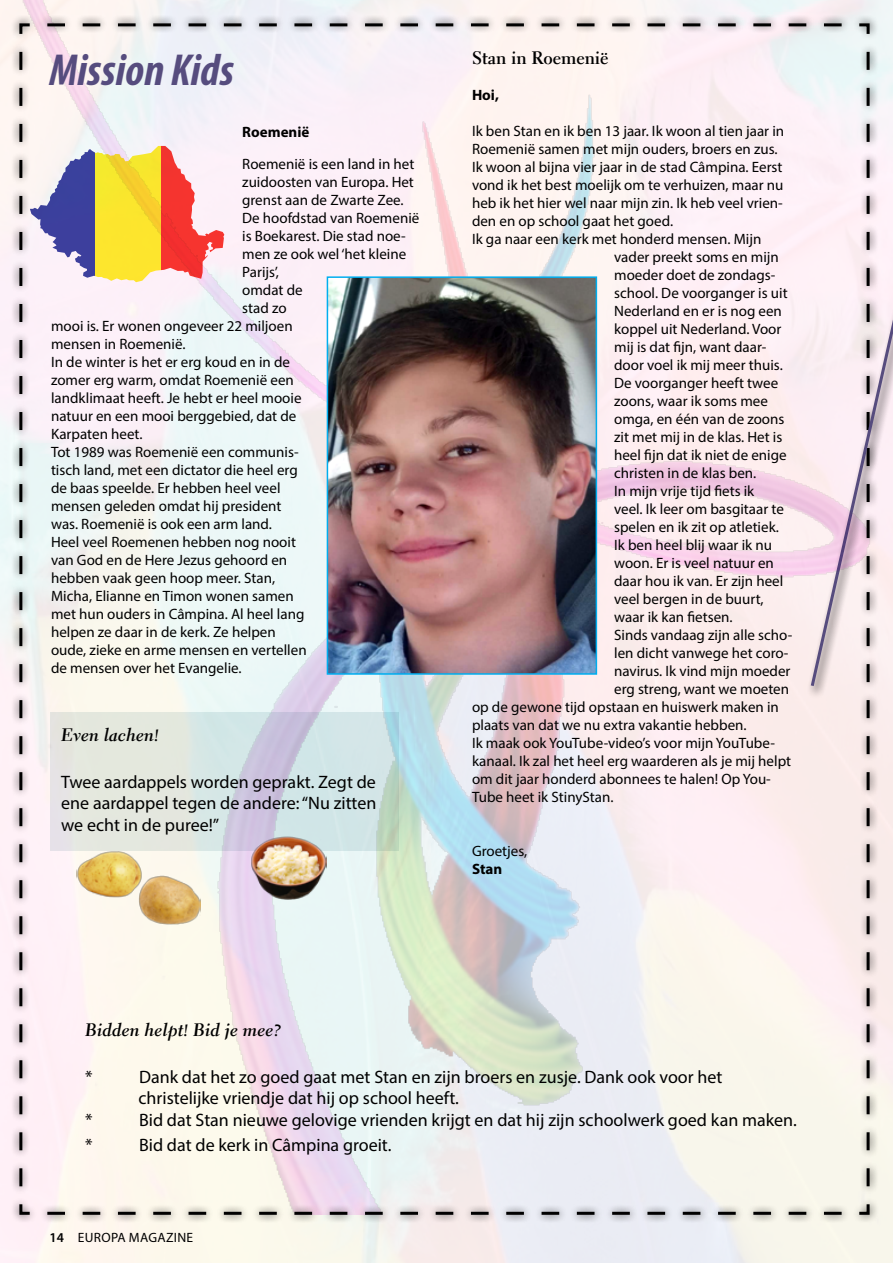
<style>
.page{position:relative;width:893px;height:1263px;background:#fff}
.page>*{position:absolute;margin:0;border:0;box-sizing:border-box;transform-origin:0 0}
.Kleine_titels{font:italic 700 condensed 45px "Myriad Pro";color:#564c7e}
.Kleine_titels-2{font:18px "Myriad Pro";color:#000}
.Tekst_Missionkids{font:18px/21.6px "Myriad Pro";color:#000;text-align:justify}
.Kleine_titels-3{font:18px "Electra LT Std Bold Cursive";color:#000}
.t1{font:700 18px "Electra LT Std";color:#000}
.Tekst_Missionkids-2{font:15px/18px "Myriad Pro";color:#000}
.Tekst_Missionkids-3{font:700 15px "Myriad Pro";color:#000}
.t2{font:13.5px "Myriad Pro";letter-spacing:.025em;color:#000}
.s1{font-weight:600}
</style>
<div class="page">
<img style="left:0;top:0;width:893px;height:1215px">
<img style="left:330px;top:279px;width:264px;height:393px">
<div style="left:327px;top:276px;width:270px;height:399px;border:2px solid #00aeef"></div>
<img style="left:251px;top:836px;width:76px;height:64px">
<svg style="left:26px;top:125px;width:199px;height:163px;fill:#f8f1f8"></svg>
<svg style="left:161px;top:146px;width:63px;height:136px"></svg>
<svg style="left:94px;top:146px;width:67px;height:136px;background:#f6e041"></svg>
<svg style="left:30px;top:146px;width:64px;height:136px"></svg>
<p class="Kleine_titels" style="left:49px;top:42px;width:186px">Mission Kids</p>
<p class="Tekst_Missionkids-3" style="left:242px;top:122px;width:69px">Roemenië</p>
<p class="Tekst_Missionkids-2" style="left:242px;top:155px;width:174px">Roemenië is een land in het</p>
<p class="Tekst_Missionkids-2" style="left:242px;top:173px;width:173px">zuidoosten van Europa. Het</p>
<p class="Tekst_Missionkids-2" style="left:242px;top:191px;width:163px">grenst aan de Zwarte Zee.</p>
<p class="Tekst_Missionkids-2" style="left:242px;top:209px;width:179px">De hoofdstad van Roemenië</p>
<p class="Tekst_Missionkids-2" style="left:242px;top:227px;width:165px">is Boekarest. Die stad noe-</p>
<p class="Tekst_Missionkids-2" style="left:242px;top:245px;width:165px">men ze ook wel ‘het kleine</p>
<p class="Tekst_Missionkids-2" style="left:242px;top:263px;width:38px">Parijs’,</p>
<p class="Tekst_Missionkids-2" style="left:242px;top:281px;width:62px">omdat de</p>
<p class="Tekst_Missionkids-2" style="left:242px;top:299px;width:46px">stad zo</p>
<p class="Tekst_Missionkids-2" style="left:51px;top:317px;width:243px">mooi is. Er wonen ongeveer 22 miljoen</p>
<p class="Tekst_Missionkids-2" style="left:51px;top:335px;width:136px">mensen in Roemenië.</p>
<p class="Tekst_Missionkids-2" style="left:51px;top:353px;width:252px">In de winter is het er erg koud en in de zomer erg warm, omdat Roemenië een landklimaat heeft. Je hebt er heel mooie natuur en een mooi berggebied, dat de<br>Karpaten heet.</p>
<p class="Tekst_Missionkids-2" style="left:51px;top:443px;width:249px">Tot 1989 was Roemenië een communis&shy;tisch land, met een dictator die heel erg de baas speelde. Er hebben heel veel mensen geleden omdat hij president was. Roemenië is ook een arm land.</p>
<p class="Tekst_Missionkids-2" style="left:51px;top:533px;width:257px">Heel veel Roemenen hebben nog nooit van God en de Here Jezus gehoord en hebben vaak geen hoop meer. Stan, Micha, Elianne en Timon wonen samen met hun ouders in Câmpina. Al heel lang helpen ze daar in de kerk. Ze helpen oude, zieke en arme mensen en vertellen de mensen over het Evangelie.</p>
<p class="Kleine_titels-3" style="left:61px;top:724px;width:99px">Even lachen!</p>
<p class="Tekst_Missionkids" style="left:61px;top:770px;width:317px">Twee aardappels worden geprakt. Zegt de ene aardappel tegen de andere: “Nu zitten we echt in de puree!”</p>
<p class="t1" style="left:472px;top:47px;width:138px">Stan in Roemenië</p>
<p class="Tekst_Missionkids-3" style="left:472px;top:85px;width:28px">Hoi,</p>
<p class="Tekst_Missionkids-2" style="left:472px;top:122px;width:314px">Ik ben Stan en ik ben 13 jaar. Ik woon al tien jaar in Roemenië samen met mijn ouders, broers en zus.<br>Ik woon al bijna vier jaar in de stad Câmpina. Eerst vond ik het best moelijk om te verhuizen, maar nu heb ik het hier wel naar mijn zin. Ik heb veel vrien&shy;den en op school gaat het goed.</p>
<p class="Tekst_Missionkids-2" style="left:614px;top:230px;width:175px;text-indent:-142px">Ik ga naar een kerk met honderd mensen. Mijn vader preekt soms en mijn moeder doet de zondags&shy;school. De voorganger is uit<br>Nederland en er is nog een koppel uit Nederland. Voor mij is dat fijn, want daar&shy;door voel ik mij meer thuis.<br>De voorganger heeft twee zoons, waar ik soms mee omga, en één van de zoons zit met mij in de klas. Het is heel fijn dat ik niet de enige christen in de klas ben.</p>
<p class="Tekst_Missionkids-2" style="left:614px;top:482px;width:171px">In mijn vrije tijd fiets ik veel. Ik leer om basgitaar te spelen en ik zit op atletiek.<br>Ik ben heel blij waar ik nu woon. Er is veel natuur en daar hou ik van. Er zijn heel veel bergen in de buurt, waar ik kan fietsen.</p>
<p class="Tekst_Missionkids-2" style="left:614px;top:626px;width:180px">Sinds vandaag zijn alle scho-</p>
<p class="Tekst_Missionkids-2" style="left:614px;top:644px;width:176px">len dicht vanwege het coro-</p>
<p class="Tekst_Missionkids-2" style="left:614px;top:662px;width:178px">navirus. Ik vind mijn moeder</p>
<p class="Tekst_Missionkids-2" style="left:614px;top:680px;width:176px">erg streng, want we moeten</p>
<p class="Tekst_Missionkids-2" style="left:472px;top:698px;width:308px">op de gewone tijd opstaan en huiswerk maken in</p>
<p class="Tekst_Missionkids-2" style="left:472px;top:716px;width:276px">plaats van dat we nu extra vakantie hebben.</p>
<p class="Tekst_Missionkids-2" style="left:472px;top:734px;width:321px">Ik maak ook YouTube-video’s voor mijn YouTube&shy;kanaal. Ik zal het heel erg waarderen als je mij helpt om dit jaar honderd abonnees te halen! Op You-Tube heet ik StinyStan.</p>
<p class="Tekst_Missionkids-2" style="left:472px;top:842px;width:57px">Groetjes,</p>
<p class="Tekst_Missionkids-3" style="left:472px;top:859px;width:32px">Stan</p>
<p class="Kleine_titels-3" style="left:85px;top:1019px;width:198px">Bidden helpt! Bid je mee?</p>
<p class="Kleine_titels-2" style="left:85px;top:1066px;width:9px">*</p>
<p class="Kleine_titels-2" style="left:139px;top:1066px;width:585px">Dank dat het zo goed gaat met Stan en zijn broers en zusje. Dank ook voor het</p>
<p class="Kleine_titels-2" style="left:138px;top:1087px;width:322px">christelijke vriendje dat hij op school heeft.</p>
<p class="Kleine_titels-2" style="left:85px;top:1109px;width:9px">*</p>
<p class="Kleine_titels-2" style="left:139px;top:1109px;width:659px">Bid dat Stan nieuwe gelovige vrienden krijgt en dat hij zijn schoolwerk goed kan maken.</p>
<p class="Kleine_titels-2" style="left:85px;top:1134px;width:9px">*</p>
<p class="Kleine_titels-2" style="left:139px;top:1134px;width:254px">Bid dat de kerk in Câmpina groeit.</p>
<p class="t2" style="left:49px;top:1229px;width:145px"><span class="s1">14</span> EUROPA MAGAZINE</p>
</div>
